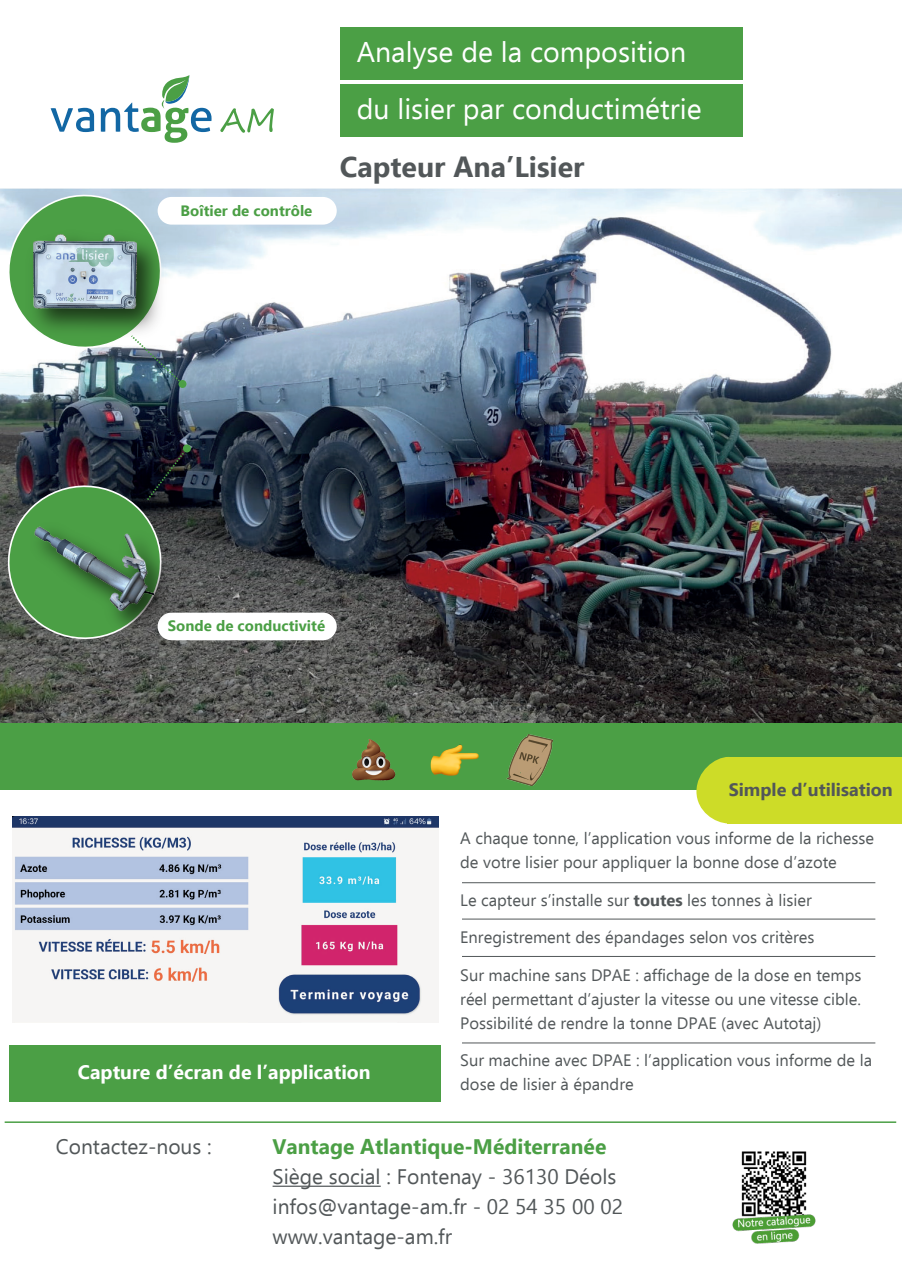
<style>
.page{position:relative;width:902px;height:1272px;background:#fff}
.page>*{position:absolute;margin:0;border:0;box-sizing:border-box;transform-origin:0 0}
.t1{font:28.5px/57px "Ebrima";color:#fff}
.t2{font:700 28.5px "Ebrima";color:#525759}
.t3{font:21px/30px "Ebrima";color:#525759}
.t4{font:700 21px "Ebrima";color:#4b9f45}
.t5{font:700 19.5px "Ebrima";color:#fff}
.t6{font:700 18px "Ebrima";color:#525759}
.t7{font:16.5px/24px "Ebrima";color:#525759}
.t8{font:700 15px "Ebrima";color:#4b9f45}
.s1{font-weight:700}
</style>
<div class="page">
<div style="left:340px;top:28px;width:403px;height:52px;background:#4b9f45"></div>
<div style="left:340px;top:84px;width:403px;height:53px;background:#4b9f45"></div>
<svg style="left:51px;top:108px;width:43px;height:24px"></svg>
<svg style="left:101px;top:75px;width:110px;height:68px"></svg>
<svg style="left:220px;top:108px;width:54px;height:25px"></svg>
<hr style="left:272px;top:1185px;width:109px;height:1px;background:#525759">
<hr style="left:462px;top:918px;width:413px;height:1px;background:#525759">
<hr style="left:462px;top:956px;width:413px;height:1px;background:#525759">
<hr style="left:462px;top:1042px;width:413px;height:1px;background:#525759">
<hr style="left:462px;top:882px;width:413px;height:1px;background:#525759">
<div style="left:10px;top:1045px;width:431px;height:57px;background:#4b9f45"></div>
<hr style="left:5px;top:1121px;width:891px;height:1px;background:#4b9f45">
<div style="left:0;top:721px;width:901px;height:68px;background:#4b9f45"></div>
<img style="left:430px;top:744px;width:48px;height:32px">
<img style="left:352px;top:739px;width:44px;height:42px">
<img style="left:506px;top:734px;width:46px;height:51px">
<svg style="left:517px;top:744px;width:23px;height:29px"></svg>
<div style="left:727px;top:757px;width:174px;height:66px;background:#cddc28"></div>
<svg style="left:696px;top:757px;width:31px;height:66px"></svg>
<img style="left:0;top:188px;width:901px;height:534px">
<div style="left:158px;top:612px;width:179px;height:28px;background:#fff;border-radius:14px"></div>
<div style="left:158px;top:197px;width:179px;height:28px;background:#fff;border-radius:14px"></div>
<img style="left:732px;top:1151px;width:84px;height:93px">
<img style="left:13px;top:816px;width:425px;height:206px">
<svg style="left:0;top:188px;width:183px;height:197px"></svg>
<div style="left:178px;top:380px;width:8px;height:8px;background:#4b9f45;border-radius:50%"></div>
<div style="left:183px;top:444px;width:8px;height:8px;background:#4b9f45;border-radius:50%"></div>
<svg style="left:0;top:449px;width:187px;height:199px;background:#4b6c4d"></svg>
<h1 class="t1" style="left:357px;top:23px;width:346px">Analyse de la composition du lisier par conductimétrie</h1>
<p class="t8" style="left:181px;top:198px;width:133px">Boîtier de contrôle</p>
<h1 class="t2" style="left:339px;top:144px;width:246px">Capteur Ana’Lisier</h1>
<p class="t8" style="left:168px;top:614px;width:159px">Sonde de conductivité</p>
<p class="t6" style="left:728px;top:775px;width:165px">Simple d’utilisation</p>
<p class="t5" style="left:78px;top:1056px;width:294px">Capture d’écran de l’application</p>
<p class="t7" style="left:460px;top:825px;width:415px">A chaque tonne, l’application vous informe de la richesse de votre lisier pour appliquer la bonne dose d’azote</p>
<p class="t7" style="left:460px;top:887px;width:353px">Le capteur s’installe sur <span class="s1">toutes</span> les tonnes à lisier</p>
<p class="t7" style="left:460px;top:924px;width:356px">Enregistrement des épandages selon vos critères</p>
<p class="t7" style="left:460px;top:962px;width:402px;text-align:justify">Sur machine sans DPAE : affichage de la dose en temps réel permettant d’ajuster la vitesse ou une vitesse cible.<br>Possibilité de rendre la tonne DPAE (avec Autotaj)</p>
<p class="t7" style="left:460px;top:1047px;width:413px">Sur machine avec DPAE : l’application vous informe de la dose de lisier à épandre</p>
<p class="t3" style="left:56px;top:1131px;width:157px">Contactez-nous :</p>
<p class="t4" style="left:272px;top:1130px;width:335px">Vantage Atlantique-Méditerranée</p>
<p class="t3" style="left:272px;top:1161px;width:352px">Siège social : Fontenay - 36130 Déols infos@vantage-am.fr - 02 54 35 00 02 www.vantage-am.fr</p>
</div>
